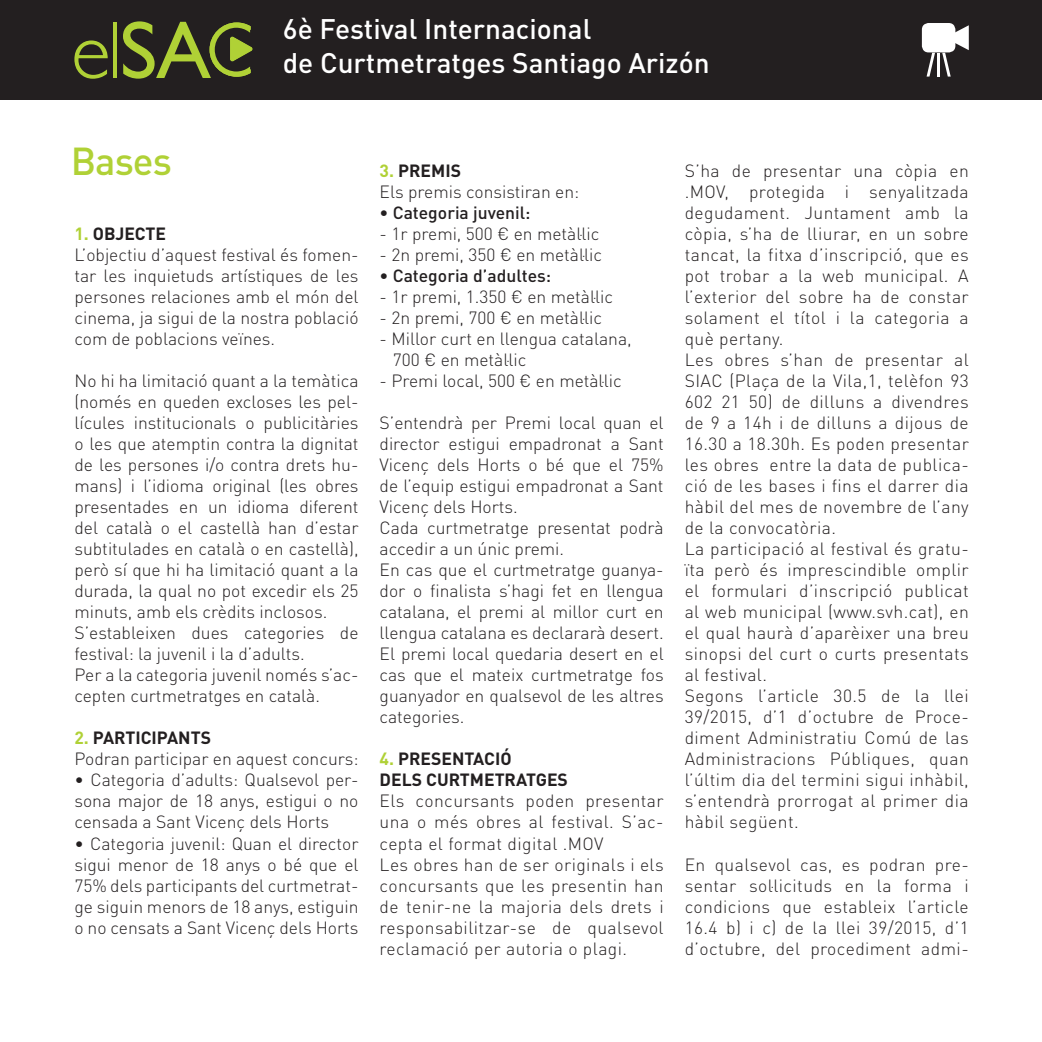
<style>
.page{position:relative;width:1042px;height:1042px;background:#fff}
.page>*{position:absolute;margin:0;border:0;box-sizing:border-box;transform-origin:0 0}
.t1{font:500 38.5px "DIN Pro";letter-spacing:-.025em;color:#b0d136}
.t2{font:500 28px "DIN Pro";color:#fff}
.t3{font:300 17.5px/21px "DIN Pro";color:#231f20;text-align:justify}
.t4{font:700 17.5px "DIN Pro";color:#231f20}
.t5{font:500 17.5px "DIN Pro";color:#231f20}
.s1{color:#b0d136}
</style>
<div class="page">
<div style="left:0;top:0;width:1042px;height:99px;background:#231f20"></div>
<div style="left:922px;top:23px;width:33px;height:29px;background:#fff;border-radius:7px"></div>
<hr style="left:937px;top:53px;width:3px;height:24px;background:#fff">
<svg style="left:942px;top:25px;width:27px;height:52px"></svg>
<svg style="left:926px;top:53px;width:9px;height:24px"></svg>
<svg style="left:74px;top:40px;width:34px;height:39px"></svg>
<hr style="left:113px;top:22px;width:4px;height:56px;background:#b0d136">
<svg style="left:123px;top:21px;width:130px;height:58px"></svg>
<p class="t2" style="left:283px;top:6px;width:310px">6è Festival Internacional</p>
<p class="t2" style="left:283px;top:40px;width:428px">de Curtmetratges Santiago Arizón</p>
<p class="t1" style="left:71px;top:129px;width:103px">Bases</p>
<p class="t4" style="left:74px;top:219px;width:93px"><span class="s1">1.</span> OBJECTE</p>
<p class="t3" style="left:74px;top:243px;width:286px">L’objectiu d’aquest festival és fomen· tar les inquietuds artístiques de les persones relaciones amb el món del cinema, ja sigui de la nostra població com de poblacions veïnes.</p>
<p class="t3" style="left:74px;top:369px;width:286px">No hi ha limitació quant a la temàtica (només en queden excloses les pel· lícules institucionals o publicitàries o les que atemptin contra la dignitat de les persones i/o contra drets hu· mans) i l’idioma original (les obres presentades en un idioma diferent del català o el castellà han d’estar subtitulades en català o en castellà), però sí que hi ha limitació quant a la durada, la qual no pot excedir els 25 minuts, amb els crèdits inclosos.</p>
<p class="t3" style="left:74px;top:621px;width:286px">S’estableixen dues categories de festival: la juvenil i la d’adults.</p>
<p class="t3" style="left:74px;top:663px;width:286px">Per a la categoria juvenil només s’ac· cepten curtmetratges en català.</p>
<p class="t4" style="left:74px;top:723px;width:138px"><span class="s1">2.</span> PARTICIPANTS</p>
<p class="t3" style="left:74px;top:747px;width:286px">Podran participar en aquest concurs:</p>
<p class="t3" style="left:74px;top:768px;width:286px">• Categoria d’adults: Qualsevol per· sona major de 18 anys, estigui o no censada a Sant Vicenç dels Horts</p>
<p class="t3" style="left:74px;top:831px;width:286px">• Categoria juvenil: Quan el director sigui menor de 18 anys o bé que el 75% dels participants del curtmetrat· ge siguin menors de 18 anys, estiguin o no censats a Sant Vicenç dels Horts</p>
<p class="t4" style="left:379px;top:156px;width:83px"><span class="s1">3.</span> PREMIS</p>
<p class="t3" style="left:379px;top:180px;width:201px">Els premis consistiran en:</p>
<p class="t5" style="left:379px;top:199px;width:152px">• Categoria juvenil:</p>
<p class="t3" style="left:379px;top:222px;width:221px">- 1r premi, 500 € en metàl·lic</p>
<p class="t3" style="left:379px;top:243px;width:224px">- 2n premi, 350 € en metàl·lic</p>
<p class="t5" style="left:379px;top:262px;width:173px">• Categoria d’adultes:</p>
<p class="t3" style="left:379px;top:285px;width:235px">- 1r premi, 1.350 € en metàl·lic</p>
<p class="t3" style="left:379px;top:306px;width:224px">- 2n premi, 700 € en metàl·lic</p>
<p class="t3" style="left:379px;top:327px;width:254px">- Millor curt en llengua catalana,</p>
<p class="t3" style="left:393px;top:348px;width:135px">700 € en metàl·lic</p>
<p class="t3" style="left:379px;top:369px;width:244px">- Premi local, 500 € en metàl·lic</p>
<p class="t3" style="left:379px;top:411px;width:286px">S’entendrà per Premi local quan el director estigui empadronat a Sant Vicenç dels Horts o bé que el 75% de l’equip estigui empadronat a Sant Vicenç dels Horts.</p>
<p class="t3" style="left:379px;top:516px;width:286px">Cada curtmetratge presentat podrà accedir a un únic premi.</p>
<p class="t3" style="left:379px;top:558px;width:286px">En cas que el curtmetratge guanya· dor o finalista s’hagi fet en llengua catalana, el premi al millor curt en llengua catalana es declararà desert.</p>
<p class="t3" style="left:379px;top:642px;width:286px">El premi local quedaria desert en el cas que el mateix curtmetratge fos guanyador en qualsevol de les altres categories.</p>
<p class="t4" style="left:379px;top:744px;width:134px"><span class="s1">4.</span> PRESENTACIÓ</p>
<p class="t4" style="left:379px;top:765px;width:190px">DELS CURTMETRATGES</p>
<p class="t3" style="left:379px;top:789px;width:286px">Els concursants poden presentar una o més obres al festival. S’ac· cepta el format digital .MOV</p>
<p class="t3" style="left:379px;top:852px;width:286px">Les obres han de ser originals i els concursants que les presentin han de tenir-ne la majoria dels drets i responsabilitzar-se de qualsevol reclamació per autoria o plagi.</p>
<p class="t3" style="left:685px;top:159px;width:286px">S’ha de presentar una còpia en .MOV, protegida i senyalitzada degudament. Juntament amb la còpia, s’ha de lliurar, en un sobre tancat, la fitxa d’inscripció, que es pot trobar a la web municipal. A l’exterior del sobre ha de constar solament el títol i la categoria a què pertany.</p>
<p class="t3" style="left:685px;top:348px;width:286px">Les obres s’han de presentar al SIAC (Plaça de la Vila,1, telèfon 93<br>602 21 50) de dilluns a divendres de 9 a 14h i de dilluns a dijous de 16.30 a 18.30h. Es poden presentar les obres entre la data de publica· ció de les bases i fins el darrer dia hàbil del mes de novembre de l’any de la convocatòria.</p>
<p class="t3" style="left:685px;top:537px;width:286px">La participació al festival és gratu· ïta però és imprescindible omplir el formulari d’inscripció publicat al web municipal (www.svh.cat), en el qual haurà d’aparèixer una breu sinopsi del curt o curts presentats al festival.</p>
<p class="t3" style="left:685px;top:684px;width:286px">Segons l’article 30.5 de la llei 39/2015, d’1 d’octubre de Proce· diment Administratiu Comú de las Administracions Públiques, quan l’últim dia del termini sigui inhàbil, s’entendrà prorrogat al primer dia hàbil següent.</p>
<p class="t3" style="left:685px;top:852px;width:286px">En qualsevol cas, es podran pre· sentar sol·licituds en la forma i condicions que estableix l’article 16.4 b) i c) de la llei 39/2015, d’1 d’octubre, del procediment admi·</p>
</div>
